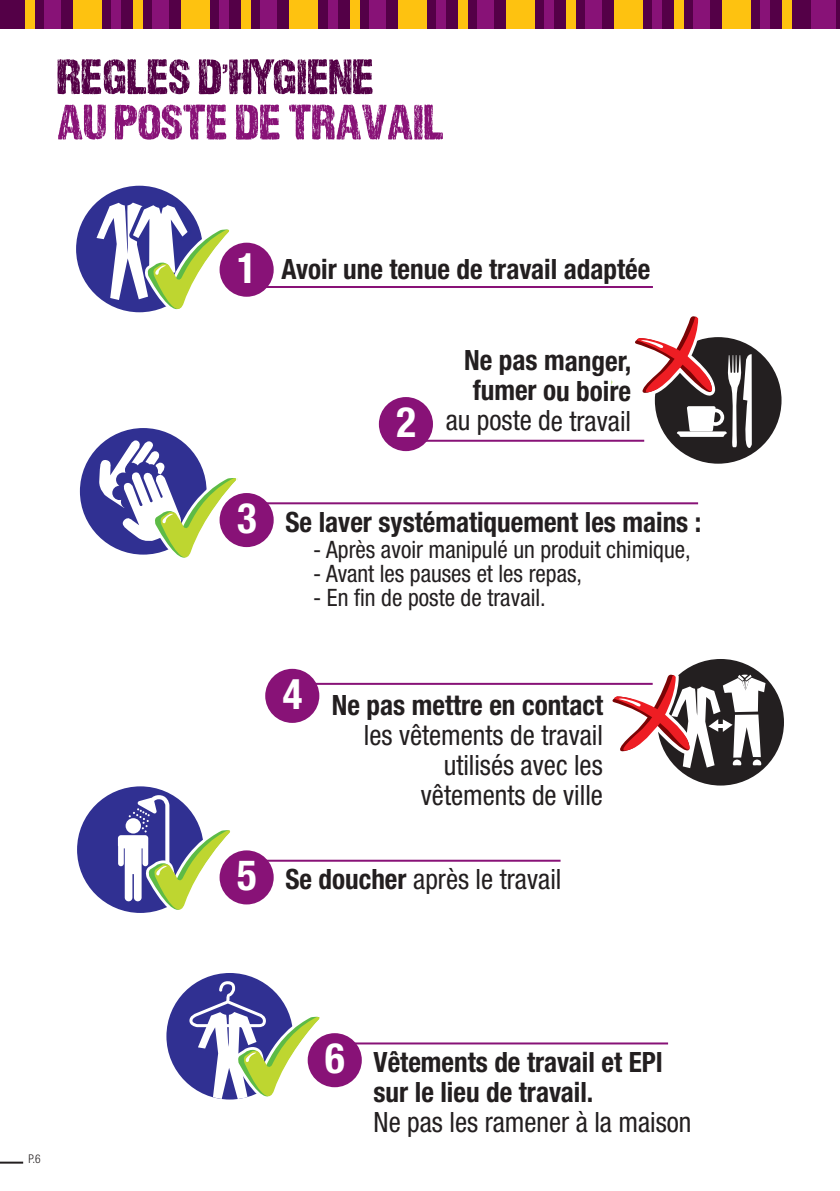
<style>
.page{position:relative;width:840px;height:1191px;background:#fff}
.page>*{position:absolute;margin:0;border:0;box-sizing:border-box;transform-origin:0 0}
.t1{font:900 50px "DCC Sharp Distress";color:#881277}
.t2{font:900 50px "DCC Sharp Distress";color:#540047}
.t3{font:700 condensed 42px "Helvetica Neue";color:#fff}
.t4{font:700 condensed 28px/30px "Helvetica Neue";color:#231f20;text-align:center}
.t5{font:condensed 28px/30px "Helvetica Neue";color:#231f20;text-align:right}
.t6{font:condensed 24px "Helvetica Neue";color:#231f20}
.t7{font:300 condensed 12px "Helvetica Neue";color:#231f20;scale:.96 1}
.s1{font-weight:700;font-size:42px;color:#fff}
.s2{font-weight:700}
</style>
<div class="page">
<hr style="left:0;top:1161px;width:23px;height:2px;background:#231f20">
<div style="left:76px;top:186px;width:127px;height:126px;background:#303092;border-radius:50%"></div>
<svg style="left:96px;top:201px;width:135px;height:112px"></svg>
<hr style="left:234px;top:286px;width:418px;height:2px;background:#881277">
<svg style="left:611px;top:380px;width:4px;height:60px"></svg>
<div style="left:654px;top:337px;width:127px;height:127px;background:#231f20;border-radius:50%"></div>
<svg style="left:630px;top:316px;width:121px;height:135px"></svg>
<hr style="left:418px;top:440px;width:226px;height:2px;background:#881277">
<div style="left:219px;top:243px;width:54px;height:54px;background:#881277;border-radius:50%"></div>
<div style="left:80px;top:428px;width:126px;height:126px;background:#303092;border-radius:50%"></div>
<svg style="left:99px;top:439px;width:139px;height:119px"></svg>
<hr style="left:234px;top:502px;width:463px;height:2px;background:#881277">
<div style="left:219px;top:493px;width:54px;height:54px;background:#881277;border-radius:50%"></div>
<div style="left:166px;top:973px;width:127px;height:126px;background:#303092;border-radius:50%"></div>
<svg style="left:189px;top:981px;width:132px;height:119px"></svg>
<hr style="left:322px;top:1042px;width:345px;height:2px;background:#881277">
<div style="left:307px;top:1033px;width:54px;height:54px;background:#881277;border-radius:50%"></div>
<div style="left:77px;top:786px;width:127px;height:127px;background:#303092;border-radius:50%"></div>
<svg style="left:118px;top:795px;width:115px;height:118px"></svg>
<hr style="left:234px;top:859px;width:326px;height:2px;background:#881277">
<div style="left:219px;top:850px;width:54px;height:54px;background:#881277;border-radius:50%"></div>
<div style="left:378px;top:397px;width:55px;height:54px;background:#881277;border-radius:50%"></div>
<div style="left:657px;top:659px;width:126px;height:126px;background:#231f20;border-radius:50%"></div>
<svg style="left:608px;top:671px;width:157px;height:97px"></svg>
<hr style="left:304px;top:683px;width:348px;height:2px;background:#881277">
<div style="left:265px;top:669px;width:54px;height:54px;background:#881277;border-radius:50%"></div>
<div style="left:0;top:0;width:839px;height:28px;background:#540047"></div>
<div style="left:25px;top:0;width:10px;height:28px;background:#fec210"></div>
<div style="left:111px;top:0;width:10px;height:28px;background:#881277"></div>
<div style="left:45px;top:0;width:16px;height:28px;background:#881277"></div>
<div style="left:74px;top:0;width:28px;height:28px;background:#fec210"></div>
<div style="left:133px;top:0;width:10px;height:28px;background:#fec210"></div>
<div style="left:219px;top:0;width:10px;height:28px;background:#881277"></div>
<div style="left:153px;top:0;width:16px;height:28px;background:#881277"></div>
<div style="left:182px;top:0;width:28px;height:28px;background:#fec210"></div>
<div style="left:241px;top:0;width:10px;height:28px;background:#fec210"></div>
<div style="left:327px;top:0;width:10px;height:28px;background:#881277"></div>
<div style="left:261px;top:0;width:16px;height:28px;background:#881277"></div>
<div style="left:290px;top:0;width:28px;height:28px;background:#fec210"></div>
<div style="left:349px;top:0;width:10px;height:28px;background:#fec210"></div>
<div style="left:435px;top:0;width:10px;height:28px;background:#881277"></div>
<div style="left:369px;top:0;width:16px;height:28px;background:#881277"></div>
<div style="left:398px;top:0;width:28px;height:28px;background:#fec210"></div>
<div style="left:457px;top:0;width:10px;height:28px;background:#fec210"></div>
<div style="left:543px;top:0;width:10px;height:28px;background:#881277"></div>
<div style="left:477px;top:0;width:16px;height:28px;background:#881277"></div>
<div style="left:506px;top:0;width:28px;height:28px;background:#fec210"></div>
<div style="left:565px;top:0;width:10px;height:28px;background:#fec210"></div>
<div style="left:651px;top:0;width:10px;height:28px;background:#881277"></div>
<div style="left:585px;top:0;width:16px;height:28px;background:#881277"></div>
<div style="left:614px;top:0;width:28px;height:28px;background:#fec210"></div>
<div style="left:673px;top:0;width:10px;height:28px;background:#fec210"></div>
<div style="left:759px;top:0;width:10px;height:28px;background:#881277"></div>
<div style="left:811px;top:0;width:24px;height:28px;background:#881277"></div>
<div style="left:692px;top:0;width:17px;height:28px;background:#881277"></div>
<div style="left:721px;top:0;width:28px;height:28px;background:#fec210"></div>
<div style="left:781px;top:0;width:10px;height:28px;background:#fec210"></div>
<h1 class="t2" style="left:57px;top:59px;width:318px">REGLES D’HYGIENE</h1>
<h1 class="t1" style="left:57px;top:105px;width:388px">AU POSTE DE TRAVAIL</h1>
<h2 class="t3" style="left:237px;top:252px;width:21px">1</h2>
<p class="t4" style="left:281px;top:256px;width:370px">Avoir une tenue de travail adaptée</p>
<h2 class="t3" style="left:237px;top:503px;width:21px">3</h2>
<h2 class="t3" style="left:396px;top:407px;width:21px">2</h2>
<p class="t4" style="left:464px;top:348px;width:168px">Ne pas manger, fumer ou boire</p>
<p class="t5" style="left:445px;top:408px;width:187px">au poste de travail</p>
<p class="t4" style="left:285px;top:509px;width:417px">Se laver systématiquement les mains :</p>
<p class="t6" style="left:313px;top:541px;width:379px">- Après avoir manipulé un produit chimique,</p>
<p class="t6" style="left:313px;top:565px;width:270px">- Avant les pauses et les repas,</p>
<p class="t6" style="left:313px;top:589px;width:234px">- En fin de poste de travail.</p>
<h2 class="t3" style="left:283px;top:678px;width:21px">4</h2>
<p class="t4" style="left:332px;top:693px;width:272px">Ne pas mettre en contact</p>
<p class="t5" style="left:363px;top:723px;width:240px">les vêtements de travail utilisés avec les vêtements de ville</p>
<p class="t5" style="left:237px;top:867px;width:325px"><span class="s1">5</span> <span class="s2">Se doucher</span> après le travail</p>
<p class="t7" style="left:28px;top:1154px;width:14px">P.6</p>
<h2 class="t3" style="left:325px;top:1043px;width:21px">6</h2>
<p class="t4" style="left:373px;top:1049px;width:291px;text-align:left">Vêtements de travail et EPI sur le lieu de travail.</p>
<p class="t5" style="left:373px;top:1109px;width:319px">Ne pas les ramener à la maison</p>
</div>
